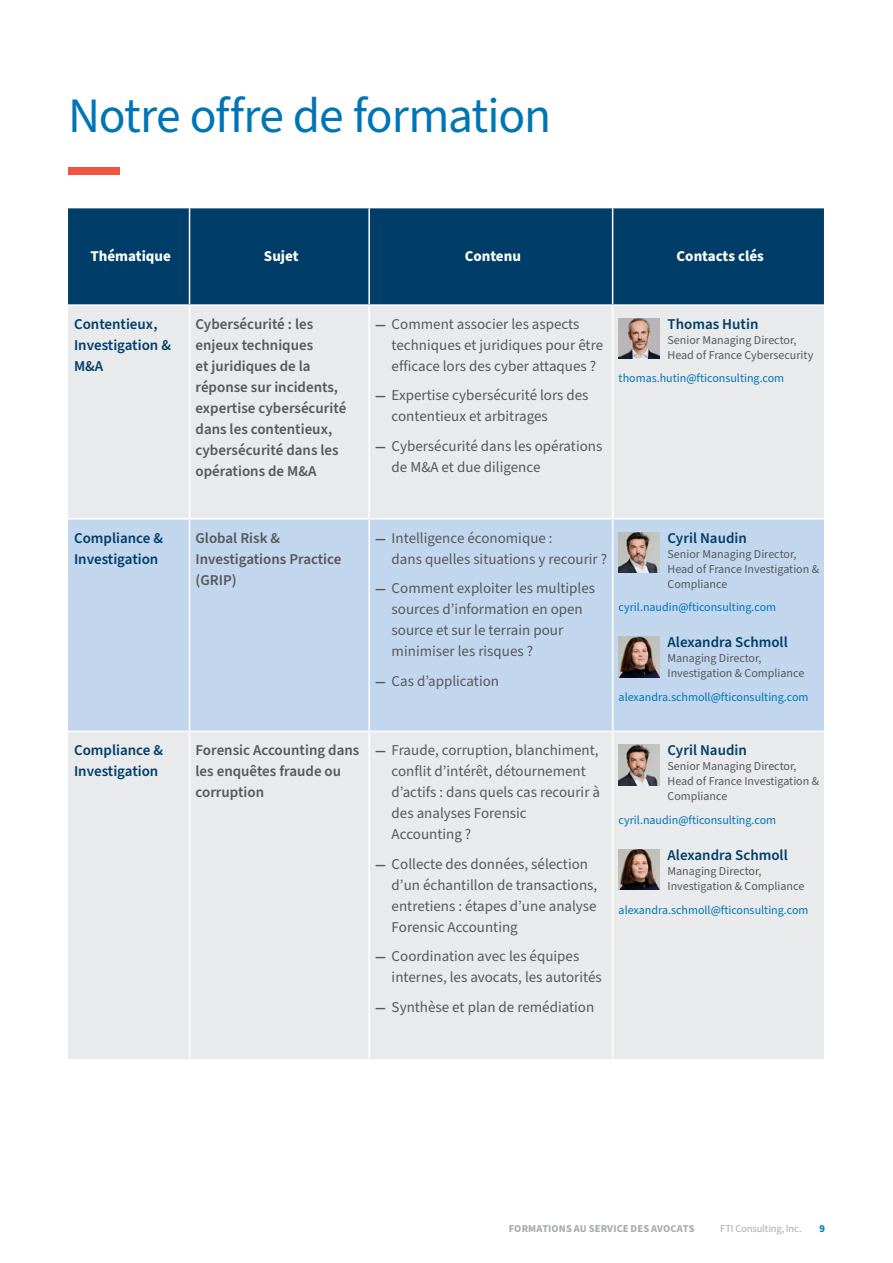
<style>
.page{position:relative;width:893px;height:1263px;background:#fff}
.page>*{position:absolute;margin:0;border:0;box-sizing:border-box;transform-origin:0 0}
.H1_Headline{font:49.5px "Source Sans Pro";letter-spacing:-.02em;color:#0075b6}
.t1{font:15px/21px "Source Sans Pro";color:#57585a}
.Bullets{font:600 15px/21px "Source Sans Pro";color:#57585a}
.Bullets-2{font:600 15px/21px "Source Sans Pro";color:#003e69}
.Body_copy{font:700 15px "Source Sans Pro";color:#fff}
.Bullets-3{font:12px/15px "Source Sans Pro";color:#57585a}
.Bullets-4{font:12px "Source Sans Pro";color:#0075b6}
.Footer_title{font:700 10.5px "Source Sans Pro";letter-spacing:.01em;color:#a8abac}
.Boilerplate{font:10.5px "Source Sans Pro";letter-spacing:-.01em;color:#a8abac}
.Folio{font:700 10.5px "Source Sans Pro";color:#0075b6}
.s1{font-weight:700;font-size:13.5px}
</style>
<div class="page">
<div style="left:68px;top:167px;width:51px;height:7px;background:#f0553e"></div>
<div style="left:68px;top:208px;width:756px;height:96px;background:#003e69"></div>
<div style="left:68px;top:306px;width:756px;height:753px;background:#e9eaeb"></div>
<div style="left:68px;top:519px;width:756px;height:212px;background:#c2d7ed"></div>
<hr style="left:189px;top:208px;width:1px;height:96px;background:#fff">
<hr style="left:368px;top:208px;width:2px;height:96px;background:#fff">
<hr style="left:612px;top:208px;width:1px;height:96px;background:#fff">
<hr style="left:189px;top:306px;width:1px;height:212px;background:#fff">
<hr style="left:368px;top:306px;width:2px;height:212px;background:#fff">
<hr style="left:612px;top:306px;width:1px;height:212px;background:#fff">
<hr style="left:68px;top:518px;width:122px;height:1px;background:#fff">
<hr style="left:190px;top:518px;width:179px;height:1px;background:#fff">
<hr style="left:369px;top:518px;width:244px;height:1px;background:#fff">
<hr style="left:613px;top:518px;width:211px;height:1px;background:#fff">
<hr style="left:68px;top:731px;width:122px;height:1px;background:#fff">
<hr style="left:190px;top:731px;width:179px;height:1px;background:#fff">
<hr style="left:369px;top:731px;width:244px;height:1px;background:#fff">
<hr style="left:613px;top:731px;width:211px;height:1px;background:#fff">
<hr style="left:189px;top:519px;width:1px;height:212px;background:#fff">
<hr style="left:368px;top:519px;width:2px;height:212px;background:#fff">
<hr style="left:612px;top:519px;width:1px;height:212px;background:#fff">
<hr style="left:189px;top:732px;width:1px;height:327px;background:#fff">
<hr style="left:368px;top:732px;width:2px;height:327px;background:#fff">
<hr style="left:612px;top:732px;width:1px;height:327px;background:#fff">
<img style="left:619px;top:318px;width:40px;height:41px">
<img style="left:619px;top:532px;width:40px;height:40px">
<img style="left:619px;top:637px;width:40px;height:40px">
<img style="left:619px;top:745px;width:40px;height:40px">
<img style="left:619px;top:849px;width:40px;height:41px">
<p class="H1_Headline" style="left:68px;top:83px;width:485px">Notre offre de formation</p>
<p class="Body_copy" style="left:91px;top:246px;width:82px">Thématique</p>
<p class="Body_copy" style="left:264px;top:246px;width:36px">Sujet</p>
<p class="Body_copy" style="left:465px;top:246px;width:58px">Contenu</p>
<p class="Body_copy" style="left:677px;top:246px;width:89px">Contacts clés</p>
<p class="Bullets-2" style="left:74px;top:314px;width:98px">Contentieux,<br>Investigation &amp;<br>M&amp;A</p>
<p class="Bullets" style="left:196px;top:314px;width:152px">Cybersécurité : les enjeux techniques<br>et juridiques de la réponse sur incidents, expertise cybersécurité dans les contentieux, cybersécurité dans les opérations de M&amp;A</p>
<p class="t1" style="left:392px;top:314px;width:213px;text-indent:-16px"><span class="s1">—</span> Comment associer les aspects techniques et juridiques pour être efficace lors des cyber attaques ?</p>
<p class="t1" style="left:392px;top:385px;width:198px;text-indent:-16px"><span class="s1">—</span> Expertise cybersécurité lors des contentieux et arbitrages</p>
<p class="t1" style="left:392px;top:436px;width:212px;text-indent:-16px"><span class="s1">—</span> Cybersécurité dans les opérations de M&amp;A et due diligence</p>
<p class="Bullets-2" style="left:667px;top:314px;width:92px">Thomas Hutin</p>
<p class="Bullets-3" style="left:667px;top:333px;width:147px">Senior Managing Director,<br>Head of France Cybersecurity</p>
<p class="Bullets-4" style="left:619px;top:370px;width:167px">thomas.hutin@fticonsulting.com</p>
<p class="Bullets-2" style="left:74px;top:528px;width:91px">Compliance &amp;<br>Investigation</p>
<p class="Bullets" style="left:196px;top:528px;width:147px">Global Risk &amp;<br>Investigations Practice (GRIP)</p>
<p class="t1" style="left:392px;top:528px;width:217px;text-indent:-16px"><span class="s1">—</span> Intelligence économique :<br>dans quelles situations y recourir ?</p>
<p class="t1" style="left:392px;top:578px;width:205px;text-indent:-16px"><span class="s1">—</span> Comment exploiter les multiples sources d’information en open source et sur le terrain pour minimiser les risques ?</p>
<p class="t1" style="left:375px;top:671px;width:125px"><span class="s1">—</span> Cas d’application</p>
<p class="Bullets-2" style="left:667px;top:528px;width:81px">Cyril Naudin</p>
<p class="Bullets-3" style="left:667px;top:547px;width:153px">Senior Managing Director,<br>Head of France Investigation &amp;<br>Compliance</p>
<p class="Bullets-4" style="left:619px;top:599px;width:159px">cyril.naudin@fticonsulting.com</p>
<p class="Bullets-2" style="left:667px;top:632px;width:122px">Alexandra Schmoll</p>
<p class="Bullets-3" style="left:667px;top:651px;width:138px">Managing Director,<br>Investigation &amp; Compliance</p>
<p class="Bullets-4" style="left:619px;top:689px;width:191px">alexandra.schmoll@fticonsulting.com</p>
<p class="Bullets-2" style="left:74px;top:740px;width:91px">Compliance &amp;<br>Investigation</p>
<p class="Bullets" style="left:196px;top:740px;width:165px">Forensic Accounting dans les enquêtes fraude ou corruption</p>
<p class="t1" style="left:392px;top:740px;width:210px;text-indent:-16px"><span class="s1">—</span> Fraude, corruption, blanchiment, conflit d’intérêt, détournement d’actifs : dans quels cas recourir à des analyses Forensic<br>Accounting ?</p>
<p class="t1" style="left:392px;top:854px;width:207px;text-indent:-16px"><span class="s1">—</span> Collecte des données, sélection d’un échantillon de transactions, entretiens : étapes d’une analyse<br>Forensic Accounting</p>
<p class="t1" style="left:392px;top:946px;width:212px;text-indent:-16px"><span class="s1">—</span> Coordination avec les équipes internes, les avocats, les autorités</p>
<p class="t1" style="left:375px;top:997px;width:221px"><span class="s1">—</span> Synthèse et plan de remédiation</p>
<p class="Bullets-2" style="left:667px;top:740px;width:81px">Cyril Naudin</p>
<p class="Bullets-3" style="left:667px;top:759px;width:153px">Senior Managing Director,<br>Head of France Investigation &amp;<br>Compliance</p>
<p class="Bullets-4" style="left:619px;top:812px;width:159px">cyril.naudin@fticonsulting.com</p>
<p class="Bullets-2" style="left:667px;top:845px;width:122px">Alexandra Schmoll</p>
<p class="Bullets-3" style="left:667px;top:864px;width:138px">Managing Director,<br>Investigation &amp; Compliance</p>
<p class="Bullets-4" style="left:619px;top:901px;width:191px">alexandra.schmoll@fticonsulting.com</p>
<p class="Footer_title" style="left:509px;top:1221px;width:187px">FORMATIONS AU SERVICE DES AVOCATS</p>
<p class="Boilerplate" style="left:720px;top:1221px;width:83px">FTI Consulting, Inc.</p>
<p class="Folio" style="left:819px;top:1221px;width:7px">9</p>
</div>
